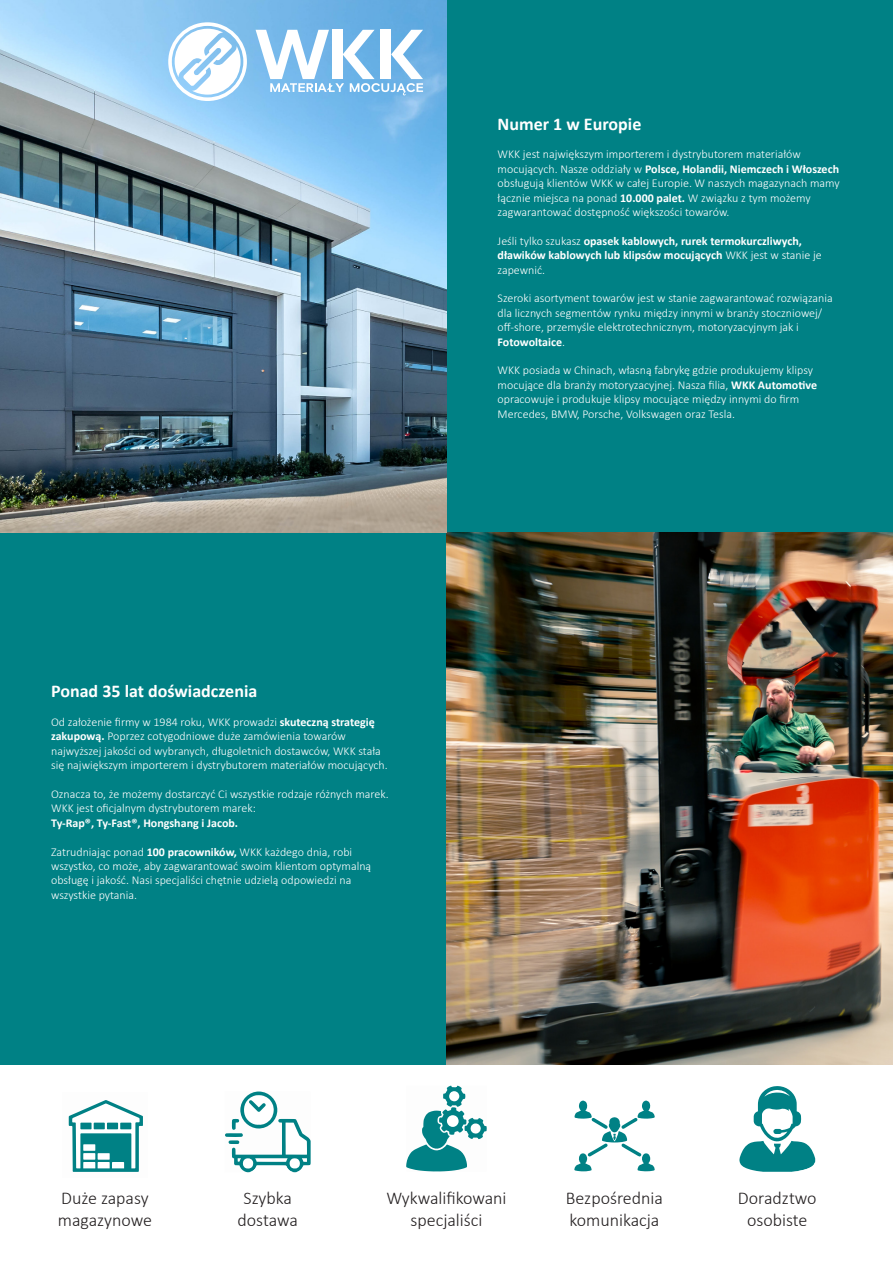
<style>
.page{position:relative;width:893px;height:1263px;background:#fff}
.page>*{position:absolute;margin:0;border:0;box-sizing:border-box;transform-origin:0 0}
.t1{font:300 18px/21.6px "Calibri";color:#231f20;text-align:center}
.t2{font:700 18px "Calibri";color:#fff}
.t3{font:300 12px/14.4px "Calibri";color:#fff}
.t4{font:700 12px/14.4px "Calibri";color:#fff}
.s1{font-weight:700}
.s2{font-weight:300}
</style>
<div class="page">
<div style="left:0;top:0;width:893px;height:1064px;background:#008185"></div>
<svg style="left:68px;top:1100px;width:75px;height:72px"></svg>
<svg style="left:225px;top:1091px;width:86px;height:81px"></svg>
<svg style="left:406px;top:1086px;width:81px;height:86px"></svg>
<svg style="left:574px;top:1100px;width:81px;height:72px"></svg>
<svg style="left:739px;top:1086px;width:76px;height:86px"></svg>
<img style="left:446px;top:533px;width:447px;height:531px">
<img style="left:0;top:0;width:446px;height:533px">
<svg style="left:168px;top:22px;width:79px;height:79px;background:#c9e4f9"></svg>
<svg style="left:256px;top:30px;width:167px;height:65px;background:#abd3f1"></svg>
<h1 class="t2" style="left:51px;top:678px;width:208px">Ponad 35 lat doświadczenia</h1>
<p class="t3" style="left:51px;top:715px;width:338px">Od założenie firmy w 1984 roku, WKK prowadzi <span class="s1">skuteczną strategię zakupową.</span> Poprzez cotygodniowe duże zamówienia towarów najwyższej jakości od wybranych, długoletnich dostawców, WKK stała się największym importerem i dystrybutorem materiałów mocujących.</p>
<p class="t3" style="left:51px;top:787px;width:339px">Oznacza to, że możemy dostarczyć Ci wszystkie rodzaje różnych marek.<br>WKK jest oficjalnym dystrybutorem marek:</p>
<p class="t4" style="left:51px;top:815px;width:189px">Ty-Rap®, Ty-Fast®, Hongshang i Jacob.</p>
<p class="t3" style="left:51px;top:844px;width:322px">Zatrudniając ponad <span class="s1">100 pracowników,</span> WKK każdego dnia, robi wszystko, co może, aby zagwarantować swoim klientom optymalną obsługę i jakość. Nasi specjaliści chętnie udzielą odpowiedzi na wszystkie pytania.</p>
<h1 class="t2" style="left:498px;top:111px;width:145px">Numer 1 w Europie</h1>
<p class="t3" style="left:498px;top:147px;width:344px">WKK jest największym importerem i dystrybutorem materiałów mocujących. Nasze oddziały w <span class="s1">Polsce, Holandii, Niemczech i Włoszech </span>obsługują klientów WKK w całej Europie. W naszych magazynach mamy łącznie miejsca na ponad <span class="s1">10.000 palet.</span> W związku z tym możemy zagwarantować dostępność większości towarów.</p>
<p class="t4" style="left:498px;top:233px;width:326px"><span class="s2">Jeśli tylko szukasz</span> opasek kablowych, rurek termokurczliwych, dławików kablowych lub klipsów mocujących <span class="s2">WKK jest w stanie je zapewnić.</span></p>
<p class="t3" style="left:498px;top:291px;width:337px">Szeroki asortyment towarów jest w stanie zagwarantować rozwiązania dla licznych segmentów rynku między innymi w branży stoczniowej/ off-shore, przemyśle elektrotechnicznym, motoryzacyjnym jak i <span class="s1">Fotowoltaice</span>.</p>
<p class="t3" style="left:498px;top:363px;width:321px">WKK posiada w Chinach, własną fabrykę gdzie produkujemy klipsy mocujące dla branży motoryzacyjnej. Nasza filia, <span class="s1">WKK Automotive </span>opracowuje i produkuje klipsy mocujące między innymi do firm Mercedes, BMW, Porsche, Volkswagen oraz Tesla.</p>
<h1 class="t1" style="left:58px;top:1187px;width:96px;text-align:left">Duże zapasy magazynowe</h1>
<h1 class="t1" style="left:238px;top:1187px;width:62px">Szybka dostawa</h1>
<h1 class="t1" style="left:386px;top:1187px;width:122px">Wykwalifikowani specjaliści</h1>
<h1 class="t1" style="left:566px;top:1187px;width:99px;text-align:left">Bezpośrednia komunikacja</h1>
<h1 class="t1" style="left:738px;top:1187px;width:80px">Doradztwo osobiste</h1>
</div>
